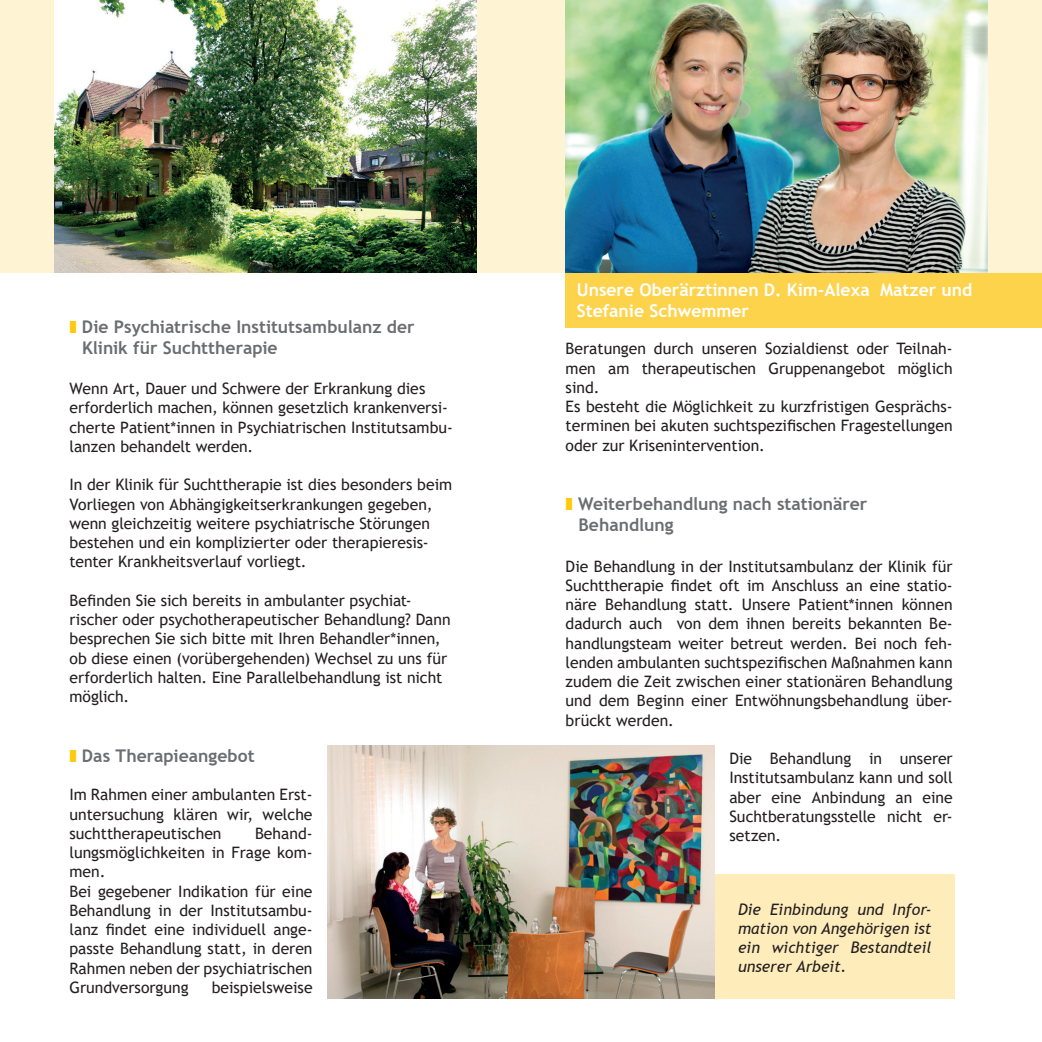
<style>
.page{position:relative;width:1042px;height:1042px;background:#fff}
.page>*{position:absolute;margin:0;border:0;box-sizing:border-box;transform-origin:0 0}
.t1{font:700 17.5px/21px "Trebuchet MS";color:#6c6d70}
.t2{font:700 17.5px/21px "Trebuchet MS";color:#fff}
.t3{font:15.75px/19.2px "Trebuchet MS";color:#231f20}
.t4{font:italic 15.75px/19.2px "Trebuchet MS";color:#231f20;text-align:justify}
</style>
<div class="page">
<div style="left:714px;top:874px;width:240px;height:124px;background:#feedbb"></div>
<div style="left:0;top:0;width:1042px;height:273px;background:#fef3d2"></div>
<img style="left:55px;top:0;width:421px;height:273px">
<img style="left:566px;top:0;width:421px;height:273px">
<div style="left:566px;top:273px;width:476px;height:54px;background:#fed34c"></div>
<img style="left:327px;top:745px;width:387px;height:253px">
<p class="t1" style="left:82px;top:316px;width:334px">Die Psychiatrische Institutsambulanz der<br>Klinik für Suchttherapie</p>
<p class="t3" style="left:69px;top:379px;width:385px">Wenn Art, Dauer und Schwere der Erkrankung dies erforderlich machen, können gesetzlich krankenversi&shy;cherte Patient*innen in Psychiatrischen Institutsambu&shy;lanzen behandelt werden.</p>
<p class="t3" style="left:69px;top:475px;width:384px">In der Klinik für Suchttherapie ist dies besonders beim Vorliegen von Abhängigkeitserkrankungen gegeben, wenn gleichzeitig weitere psychiatrische Störungen bestehen und ein komplizierter oder therapieresis&shy;tenter Krankheitsverlauf vorliegt.</p>
<p class="t3" style="left:69px;top:591px;width:383px">Befinden Sie sich bereits in ambulanter psychiat&shy;rischer oder psychotherapeutischer Behandlung? Dann besprechen Sie sich bitte mit Ihren Behandler*innen, ob diese einen (vorübergehenden) Wechsel zu uns für erforderlich halten. Eine Parallelbehandlung ist nicht möglich.</p>
<p class="t1" style="left:82px;top:745px;width:174px">Das Therapieangebot</p>
<p class="t3" style="left:69px;top:785px;width:245px;text-align:justify">Im Rahmen einer ambulanten Erst&shy;untersuchung klären wir, welche suchttherapeutischen</p>
<p class="t3" style="left:69px;top:823px;width:245px;text-indent:186px">Behand&shy;lungsmöglichkeiten in Frage kom&shy;men.<br>Bei gegebener Indikation für eine<br>Behandlung in der Institutsambu&shy;lanz findet eine individuell ange&shy;passte Behandlung statt, in deren<br>Rahmen neben der psychiatrischen<br>Grundversorgung</p>
<p class="t3" style="left:212px;top:977px;width:102px">beispielsweise</p>
<p class="t2" style="left:577px;top:279px;width:397px">Unsere Oberärztinnen D. Kim-Alexa Matzer und<br>Stefanie Schwemmer</p>
<p class="t3" style="left:566px;top:339px;width:388px">Beratungen durch unseren Sozialdienst oder Teilnah&shy;men am therapeutischen Gruppenangebot möglich sind.<br>Es besteht die Möglichkeit zu kurzfristigen Gesprächs&shy;terminen bei akuten suchtspezifischen Fragestellungen oder zur Krisenintervention.</p>
<p class="t1" style="left:578px;top:493px;width:291px">Weiterbehandlung nach stationärer<br>Behandlung</p>
<p class="t3" style="left:566px;top:556px;width:388px;text-align:justify">Die Behandlung in der Institutsambulanz der Klinik für Suchttherapie findet oft im Anschluss an eine statio&shy;näre Behandlung statt. Unsere Patient*innen können dadurch auch von dem ihnen bereits bekannten Be&shy;handlungsteam weiter betreut werden. Bei noch feh&shy;lenden ambulanten suchtspezifischen Maßnahmen kann zudem die Zeit zwischen einer stationären Behandlung und dem Beginn einer Entwöhnungsbehandlung über&shy;brückt werden.</p>
<p class="t3" style="left:729px;top:749px;width:225px;text-align:justify">Die Behandlung in unserer Institutsambulanz kann und soll aber eine Anbindung an eine Suchtberatungsstelle nicht er&shy;setzen.</p>
<p class="t4" style="left:738px;top:899px;width:195px">Die Einbindung und Infor&shy;mation von Angehörigen ist ein wichtiger Bestandteil unserer Arbeit.</p>
</div>
